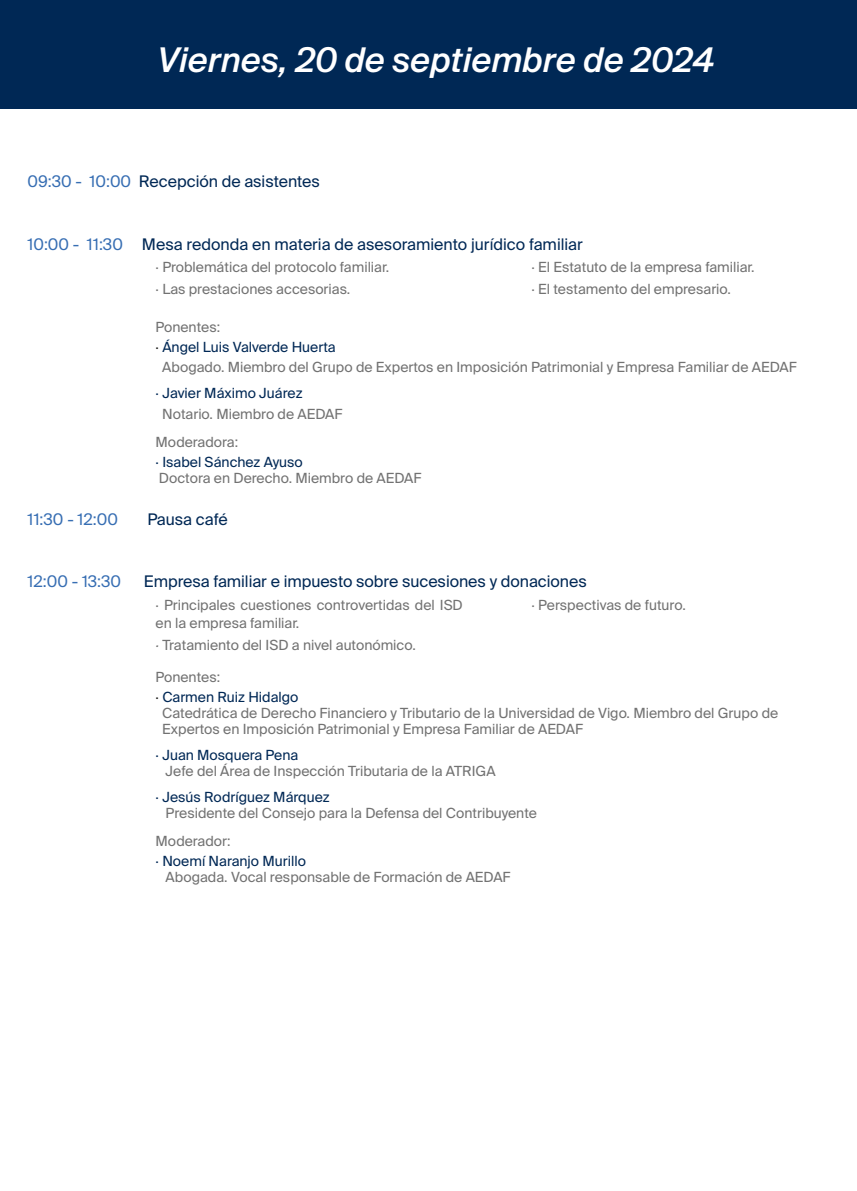
<style>
.page{position:relative;width:857px;height:1191px;background:#fff}
.page>*{position:absolute;margin:0;border:0;box-sizing:border-box;transform-origin:0 0}
.t1{font:italic 500 34px "Suisse Intl";color:#fff}
.t2{font:16px "Suisse Intl";color:#002855}
.t3{font:16px "Suisse Intl";color:#376eb3}
.t4{font:14px/28px "Suisse Intl";color:#727272}
.t5{font:14px/20px "Suisse Intl";color:#002855}
.s1{color:#376eb3}
.s2{color:#1d1d1b}
.s3{color:#fff}
.s4{color:#002855}
.s5{font-style:italic}
.s6{color:#727272}
</style>
<div class="page">
<div style="left:0;top:0;width:857px;height:109px;background:#002855"></div>
<h1 class="t1" style="left:158px;top:40px;width:557px">Viernes, 20 de septiembre de 2024</h1>
<p class="t2" style="left:28px;top:172px;width:294px"><span class="s1">09:30 - 10:00</span> Recepción de asistentes</p>
<p class="t2" style="left:28px;top:235px;width:557px"><span class="s1">10:00 - 11:30</span> Mesa redonda en materia de asesoramiento jurídico familiar</p>
<p class="t4" style="left:156px;top:256px;width:235px;line-height:22px">· Problemática del protocolo familiar. · Las prestaciones accesorias.</p>
<p class="t4" style="left:531px;top:256px;width:224px;line-height:22px">· El Estatuto de la empresa familiar. · El testamento del empresario.</p>
<p class="t4" style="left:156px;top:314px;width:66px">Ponentes:</p>
<p class="t5" style="left:156px;top:338px;width:182px"><span class="s2">·</span> Ángel Luis Valverde Huerta</p>
<p class="t4" style="left:162px;top:354px;width:636px">Abogado. Miembro del Grupo de Expertos en Imposición Patrimonial y Empresa Familiar de AEDAF</p>
<p class="t5" style="left:156px;top:384px;width:148px">· Javier Máximo Juárez</p>
<p class="t4" style="left:156px;top:400px;width:188px;text-indent:7px">Notario. Miembro de AEDAF<br>Moderadora:</p>
<p class="t5" style="left:156px;top:452px;width:149px">· Isabel Sánchez Ayuso</p>
<p class="t4" style="left:159px;top:464px;width:264px">Doctora en Derecho. Miembro de AEDAF</p>
<p class="t3" style="left:28px;top:509px;width:202px">11:30 - 12:00<span class="s3">0</span> <span class="s4">Pausa café</span></p>
<p class="t3" style="left:28px;top:571px;width:95px">12:00 - 13:30</p>
<p class="t2" style="left:144px;top:571px;width:444px">Empresa familiar e impuesto sobre sucesiones y donaciones</p>
<p class="t4" style="left:156px;top:596px;width:309px;line-height:18px">· Principales cuestiones controvertidas del ISD en la empresa familiar.</p>
<p class="t4" style="left:156px;top:631px;width:262px"><span class="s5">·</span> Tratamiento del ISD a nivel autonómico.</p>
<p class="t4" style="left:531px;top:591px;width:156px">· Perspectivas de futuro.</p>
<p class="t5" style="left:156px;top:667px;width:144px"><span class="s6">Ponentes:<br></span><span class="s2">·</span> Carmen Ruiz Hidalgo</p>
<p class="t4" style="left:162px;top:705px;width:617px;line-height:16px">Catedrática de Derecho Financiero y Tributario de la Universidad de Vigo. Miembro del Grupo de<br>Expertos en Imposición Patrimonial y Empresa Familiar de AEDAF</p>
<p class="t5" style="left:156px;top:745px;width:144px">· Juan Mosquera Pena</p>
<p class="t4" style="left:166px;top:757px;width:331px">Jefe del Área de Inspección Tributaria de la ATRIGA</p>
<p class="t5" style="left:156px;top:787px;width:175px">· Jesús Rodríguez Márquez</p>
<p class="t4" style="left:156px;top:799px;width:383px;text-indent:10px">Presidente del Consejo para la Defensa del Contribuyente<br>Moderador:</p>
<p class="t5" style="left:156px;top:851px;width:152px">· Noemí Naranjo Murillo</p>
<p class="t4" style="left:166px;top:863px;width:346px">Abogada. Vocal responsable de Formación de AEDAF</p>
</div>
